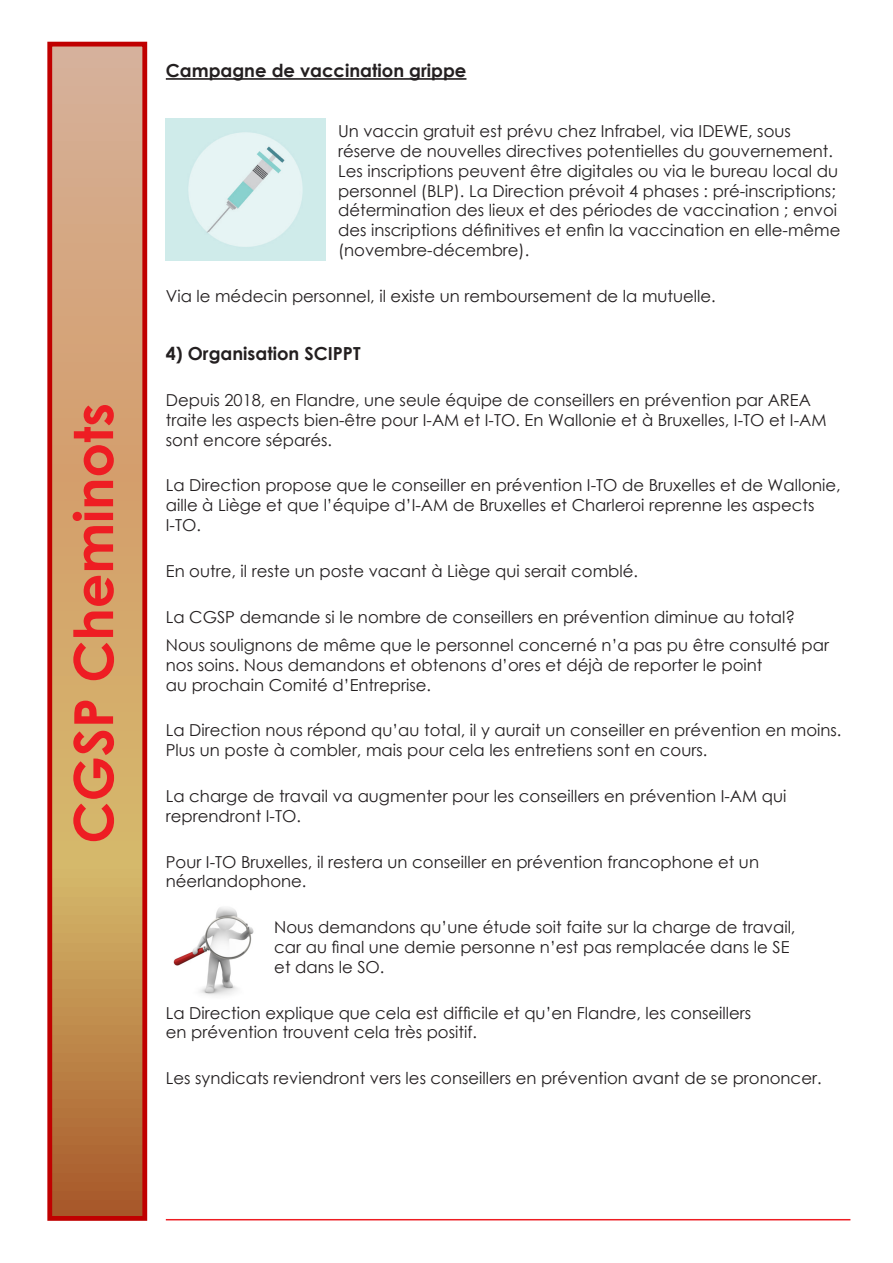
<style>
.page{position:relative;width:893px;height:1263px;background:#fff}
.page>*{position:absolute;margin:0;border:0;box-sizing:border-box;transform-origin:0 0}
.t1{font:700 54px "Century Gothic";color:#ee1d23}
.t2{font:700 18px "Century Gothic";color:#231f20}
.t3{font:16.5px/19.8px "Century Gothic";color:#231f20}
</style>
<div class="page">
<svg style="left:53px;top:48px;width:88px;height:1167px;background:#cd9f69"></svg>
<div style="left:47px;top:42px;width:100px;height:1179px;border:5px solid #c00000"></div>
<hr style="left:166px;top:1219px;width:684px;height:1px;background:#ee1d23">
<hr style="left:166px;top:78px;width:300px;height:2px;background:#231f20">
<img style="left:166px;top:118px;width:159px;height:142px">
<img style="left:173px;top:907px;width:81px;height:89px">
<h1 class="t1" style="left:52px;top:844px;width:442px;rotate:-90deg">CGSP Cheminots</h1>
<p class="t2" style="left:166px;top:57px;width:302px">Campagne de vaccination grippe</p>
<p class="t3" style="left:338px;top:121px;width:504px">Un vaccin gratuit est prévu chez Infrabel, via IDEWE, sous réserve de nouvelles directives potentielles du gouvernement.<br>Les inscriptions peuvent être digitales ou via le bureau local du personnel (BLP). La Direction prévoit 4 phases : pré-inscriptions; détermination des lieux et des périodes de vaccination ; envoi des inscriptions définitives et enfin la vaccination en elle-même (novembre-décembre).</p>
<p class="t3" style="left:166px;top:286px;width:551px">Via le médecin personnel, il existe un remboursement de la mutuelle.</p>
<p class="t2" style="left:166px;top:340px;width:196px">4) Organisation SCIPPT</p>
<p class="t3" style="left:166px;top:390px;width:662px">Depuis 2018, en Flandre, une seule équipe de conseillers en prévention par AREA traite les aspects bien-être pour I-AM et I-TO. En Wallonie et à Bruxelles, I-TO et I-AM sont encore séparés.</p>
<p class="t3" style="left:166px;top:475px;width:676px">La Direction propose que le conseiller en prévention I-TO de Bruxelles et de Wallonie, aille à Liège et que l’équipe d’I-AM de Bruxelles et Charleroi reprenne les aspects<br>I-TO.</p>
<p class="t3" style="left:166px;top:561px;width:474px">En outre, il reste un poste vacant à Liège qui serait comblé.</p>
<p class="t3" style="left:166px;top:602px;width:665px;line-height:28.3px">La CGSP demande si le nombre de conseillers en prévention diminue au total?<br>Nous soulignons de même que le personnel concerné n’a pas pu être consulté par</p>
<p class="t3" style="left:166px;top:655px;width:598px">nos soins. Nous demandons et obtenons d’ores et déjà de reporter le point au prochain Comité d’Entreprise.</p>
<p class="t3" style="left:166px;top:720px;width:677px">La Direction nous répond qu’au total, il y aurait un conseiller en prévention en moins.<br>Plus un poste à combler, mais pour cela les entretiens sont en cours.</p>
<p class="t3" style="left:166px;top:786px;width:622px">La charge de travail va augmenter pour les conseillers en prévention I-AM qui reprendront I-TO.</p>
<p class="t3" style="left:166px;top:851px;width:595px">Pour I-TO Bruxelles, il restera un conseiller en prévention francophone et un néerlandophone.</p>
<p class="t3" style="left:274px;top:917px;width:523px">Nous demandons qu’une étude soit faite sur la charge de travail, car au final une demie personne n’est pas remplacée dans le SE et dans le SO.</p>
<p class="t3" style="left:166px;top:1002px;width:587px">La Direction explique que cela est difficile et qu’en Flandre, les conseillers en prévention trouvent cela très positif.</p>
<p class="t3" style="left:166px;top:1068px;width:657px">Les syndicats reviendront vers les conseillers en prévention avant de se prononcer.</p>
</div>
